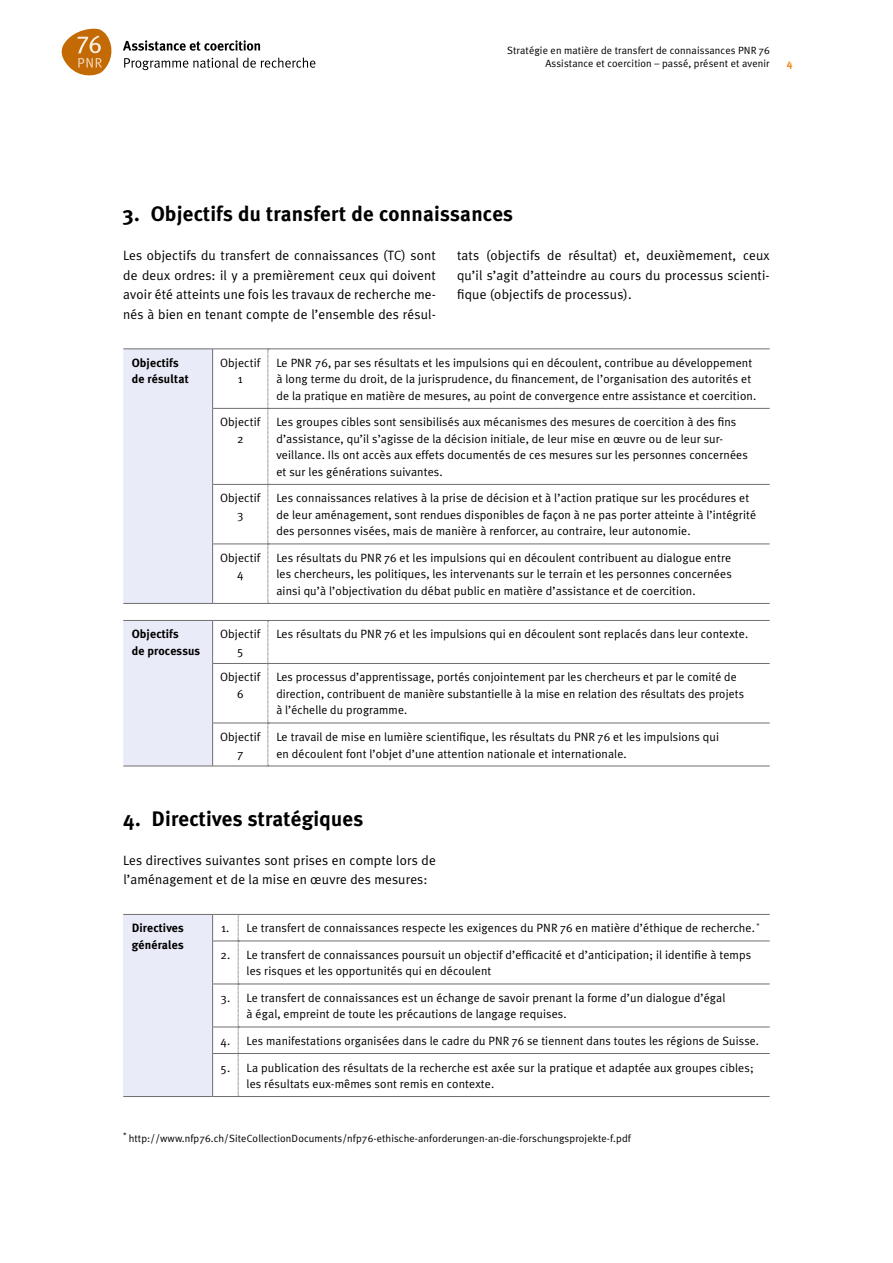
<style>
.page{position:relative;width:893px;height:1263px;background:#fff}
.page>*{position:absolute;margin:0;border:0;box-sizing:border-box;transform-origin:0 0}
.t1{font:700 21px "Meta Plus";letter-spacing:.01em;color:#000}
.t2{font:13.5px/19.5px "Meta Plus Normal";letter-spacing:.01em;color:#000;text-align:justify}
.t3{font:12px/16.5px "Meta Plus Normal";letter-spacing:.01em;color:#000}
.t4{font:700 12px/16.5px "Meta Plus";letter-spacing:.01em;color:#000}
.t5{font:10.5px/13.5px "Meta Plus Normal";letter-spacing:.01em;color:#000;text-align:right}
.t6{font:700 10.5px "Meta Plus";color:#f18815}
</style>
<div class="page">
<svg style="left:123px;top:40px;width:137px;height:11px"></svg>
<svg style="left:124px;top:58px;width:191px;height:12px"></svg>
<svg style="left:62px;top:29px;width:50px;height:46px"></svg>
<div style="left:123px;top:350px;width:89px;height:416px;background:#e9ecf8"></div>
<hr style="left:123px;top:349px;width:90px;height:1px;background:#706f6f">
<hr style="left:268px;top:349px;width:502px;height:1px;background:#706f6f">
<hr style="left:268px;top:408px;width:502px;height:1px;background:#706f6f">
<hr style="left:268px;top:484px;width:502px;height:1px;background:#706f6f">
<hr style="left:268px;top:544px;width:502px;height:1px;background:#706f6f">
<hr style="left:123px;top:603px;width:90px;height:1px;background:#706f6f">
<hr style="left:268px;top:603px;width:502px;height:1px;background:#706f6f">
<hr style="left:123px;top:620px;width:90px;height:1px;background:#706f6f">
<hr style="left:268px;top:620px;width:502px;height:1px;background:#706f6f">
<hr style="left:268px;top:663px;width:502px;height:1px;background:#706f6f">
<hr style="left:268px;top:723px;width:502px;height:1px;background:#706f6f">
<hr style="left:268px;top:766px;width:502px;height:1px;background:#706f6f">
<hr style="left:213px;top:349px;width:55px;height:1px;background:#706f6f">
<hr style="left:212px;top:349px;width:1px;height:59px;background:#706f6f">
<hr style="left:212px;top:408px;width:56px;height:1px;background:#706f6f">
<hr style="left:212px;top:409px;width:1px;height:75px;background:#706f6f">
<hr style="left:212px;top:484px;width:56px;height:1px;background:#706f6f">
<hr style="left:212px;top:485px;width:1px;height:59px;background:#706f6f">
<hr style="left:212px;top:544px;width:56px;height:1px;background:#706f6f">
<hr style="left:212px;top:544px;width:1px;height:59px;background:#706f6f">
<hr style="left:213px;top:603px;width:55px;height:1px;background:#706f6f">
<hr style="left:213px;top:620px;width:55px;height:1px;background:#706f6f">
<hr style="left:212px;top:621px;width:1px;height:42px;background:#706f6f">
<hr style="left:212px;top:663px;width:56px;height:1px;background:#706f6f">
<hr style="left:212px;top:664px;width:1px;height:59px;background:#706f6f">
<hr style="left:212px;top:723px;width:56px;height:1px;background:#706f6f">
<hr style="left:212px;top:723px;width:1px;height:43px;background:#706f6f">
<hr style="left:213px;top:766px;width:55px;height:1px;background:#706f6f">
<hr style="left:123px;top:766px;width:90px;height:1px;background:#706f6f">
<svg style="left:268px;top:349px;width:1px;height:254px"></svg>
<svg style="left:268px;top:621px;width:1px;height:145px"></svg>
<div style="left:123px;top:914px;width:90px;height:182px;background:#e9ecf8"></div>
<hr style="left:123px;top:914px;width:90px;height:1px;background:#706f6f">
<hr style="left:238px;top:914px;width:532px;height:1px;background:#706f6f">
<hr style="left:238px;top:941px;width:532px;height:1px;background:#706f6f">
<hr style="left:238px;top:984px;width:532px;height:1px;background:#706f6f">
<hr style="left:238px;top:1027px;width:532px;height:1px;background:#706f6f">
<hr style="left:238px;top:1053px;width:532px;height:1px;background:#706f6f">
<hr style="left:123px;top:1096px;width:90px;height:1px;background:#706f6f">
<hr style="left:238px;top:1096px;width:532px;height:1px;background:#706f6f">
<svg style="left:212px;top:914px;width:27px;height:183px"></svg>
<p class="t5" style="left:507px;top:43px;width:264px">Stratégie en matière de transfert de connaissances PNR 76<br>Assistance et coercition – passé, présent et avenir</p>
<p class="t6" style="left:787px;top:57px;width:7px">4</p>
<h1 class="t1" style="left:123px;top:202px;width:391px">3. Objectifs du transfert de connaissances</h1>
<p class="t2" style="left:123px;top:246px;width:314px">Les objectifs du transfert de connaissances (TC) sont de deux ordres: il y a premièrement ceux qui doivent avoir été atteints une fois les travaux de recherche me&shy;nés à bien en tenant compte de l’ensemble des résul-</p>
<p class="t2" style="left:457px;top:246px;width:314px">tats (objectifs de résultat) et, deuxièmement, ceux qu’il s’agit d’atteindre au cours du processus scienti&shy;fique (objectifs de processus).</p>
<p class="t4" style="left:132px;top:354px;width:58px">Objectifs de résultat</p>
<p class="t3" style="left:220px;top:354px;width:42px;text-align:center">Objectif<br>1</p>
<p class="t3" style="left:276px;top:354px;width:481px">Le PNR 76, par ses résultats et les impulsions qui en découlent, contribue au développement à long terme du droit, de la jurisprudence, du financement, de l’organisation des autorités et de la pratique en matière de mesures, au point de convergence entre assistance et coercition.</p>
<p class="t3" style="left:220px;top:414px;width:42px;text-align:center">Objectif<br>2</p>
<p class="t3" style="left:276px;top:414px;width:473px">Les groupes cibles sont sensibilisés aux mécanismes des mesures de coercition à des fins d’assistance, qu’il s’agisse de la décision initiale, de leur mise en œuvre ou de leur sur&shy;veillance. Ils ont accès aux effets documentés de ces mesures sur les personnes concernées et sur les générations suivantes.</p>
<p class="t3" style="left:220px;top:490px;width:42px;text-align:center">Objectif<br>3</p>
<p class="t3" style="left:276px;top:490px;width:481px">Les connaissances relatives à la prise de décision et à l’action pratique sur les procédures et de leur aménagement, sont rendues disponibles de façon à ne pas porter atteinte à l’intégrité des personnes visées, mais de manière à renforcer, au contraire, leur autonomie.</p>
<p class="t3" style="left:220px;top:549px;width:42px;text-align:center">Objectif<br>4</p>
<p class="t3" style="left:276px;top:549px;width:457px;text-align:justify">Les résultats du PNR 76 et les impulsions qui en découlent contribuent au dialogue entre les chercheurs, les politiques, les intervenants sur le terrain et les personnes concernées ainsi qu’à l’objectivation du débat public en matière d’assistance et de coercition.</p>
<p class="t4" style="left:132px;top:626px;width:70px">Objectifs<br>de processus</p>
<p class="t3" style="left:220px;top:626px;width:42px;text-align:center">Objectif<br>5</p>
<p class="t3" style="left:276px;top:626px;width:473px">Les résultats du PNR 76 et les impulsions qui en découlent sont replacés dans leur contexte.</p>
<p class="t3" style="left:220px;top:669px;width:42px;text-align:center">Objectif<br>6</p>
<p class="t3" style="left:276px;top:669px;width:469px">Les processus d’apprentissage, portés conjointement par les chercheurs et par le comité de direction, contribuent de manière substantielle à la mise en relation des résultats des projets à l’échelle du programme.</p>
<p class="t3" style="left:220px;top:728px;width:42px;text-align:center">Objectif<br>7</p>
<p class="t3" style="left:276px;top:728px;width:444px">Le travail de mise en lumière scientifique, les résultats du PNR 76 et les impulsions qui en découlent font l’objet d’une attention nationale et internationale.</p>
<h1 class="t1" style="left:123px;top:806px;width:242px">4. Directives stratégiques</h1>
<p class="t2" style="left:123px;top:850px;width:314px">Les directives suivantes sont prises en compte lors de l’aménagement et de la mise en œuvre des mesures:</p>
<p class="t4" style="left:132px;top:920px;width:54px">Directives générales</p>
<p class="t3" style="left:221px;top:920px;width:540px">1. Le transfert de connaissances respecte les exigences du PNR 76 en matière d’éthique de recherche. <sup>*</sup></p>
<p class="t3" style="left:247px;top:946px;width:506px;text-indent:-26px">2. Le transfert de connaissances poursuit un objectif d’efficacité et d’anticipation; il identifie à temps les risques et les opportunités qui en découlent</p>
<p class="t3" style="left:247px;top:989px;width:480px;text-indent:-26px">3. Le transfert de connaissances est un échange de savoir prenant la forme d’un dialogue d’égal à égal, empreint de toute les précautions de langage requises.</p>
<p class="t3" style="left:220px;top:1032px;width:540px">4. Les manifestations organisées dans le cadre du PNR 76 se tiennent dans toutes les régions de Suisse.</p>
<p class="t3" style="left:247px;top:1059px;width:508px;text-indent:-26px">5. La publication des résultats de la recherche est axée sur la pratique et adaptée aux groupes cibles; les résultats eux-mêmes sont remis en contexte.</p>
<p class="t5" style="left:123px;top:1132px;width:509px"><sup>*</sup> http://www.nfp76.ch/SiteCollectionDocuments/nfp76-ethische-anforderungen-an-die-forschungsprojekte-f.pdf</p>
</div>
